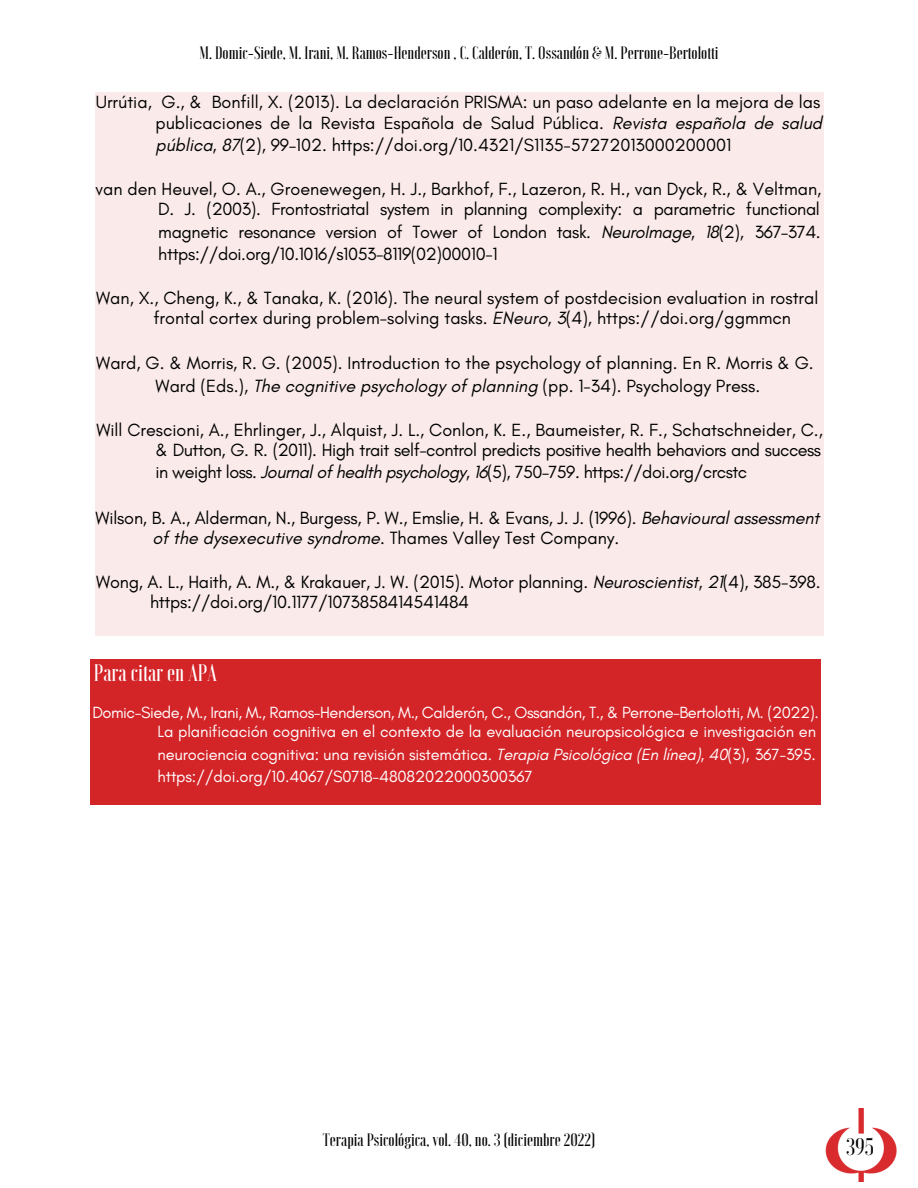
<style>
.page{position:relative;width:918px;height:1188px;background:#fff}
.page>*{position:absolute;margin:0;border:0;box-sizing:border-box;transform-origin:0 0}
.t1{font:500 24px "Voga";color:#fff}
.t2{font:500 24px "Voga";color:#000}
.t3{font:18px/22.5px "Glacial Indifference";letter-spacing:-.005em;color:#000}
.t4{font:18px/22.5px "Glacial Indifference";letter-spacing:-.03em;color:#000}
.t5{font:500 18px "Voga";color:#000}
.t6{font:16.5px/19.2px "Glacial Indifference";letter-spacing:-.01em;color:#fff;text-align:right}
.s1{font-style:italic}
</style>
<div class="page">
<div style="left:95px;top:92px;width:728px;height:543px;background:#faeaea"></div>
<img style="left:826px;top:1108px;width:71px;height:73px">
<div style="left:90px;top:660px;width:731px;height:145px;background:#d32428"></div>
<p class="t5" style="left:199px;top:44px;width:521px">M. Domic-Siede, M. Irani, M. Ramos-Henderson , C. Calderón, T. Ossandón &amp; M. Perrone-Bertolotti</p>
<p class="t3" style="left:96px;top:90px;width:726px">Urrútia, G., &amp; Bonfill, X. (2013). La declaración PRISMA: un paso adelante en la mejora de las</p>
<p class="t3" style="left:156px;top:111px;width:668px">publicaciones de la Revista Española de Salud Pública. <span class="s1">Revista española de salud pública, 87</span>(2), 99–102. https://doi.org/10.4321/S1135-57272013000200001</p>
<p class="t3" style="left:96px;top:178px;width:727px;line-height:20.7px;text-align:right">van den Heuvel, O. A., Groenewegen, H. J., Barkhof, F., Lazeron, R. H., van Dyck, R., &amp; Veltman,<br>D. J. (2003). Frontostriatal system in planning complexity: a parametric functional</p>
<p class="t3" style="left:158px;top:220px;width:664px">magnetic resonance version of Tower of London task. <span class="s1">NeuroImage, 18</span>(2), 367–374. https://doi.org/10.1016/s1053-8119(02)00010-1</p>
<p class="t3" style="left:96px;top:286px;width:724px">Wan, X., Cheng, K., &amp; Tanaka, K. (2016). The neural system of postdecision evaluation in rostral</p>
<p class="t3" style="left:153px;top:307px;width:639px">frontal cortex during problem-solving tasks. <span class="s1">ENeuro, 3</span>(4), https://doi.org/ggmmcn</p>
<p class="t3" style="left:96px;top:352px;width:719px;line-height:23px;text-align:center">Ward, G. &amp; Morris, R. G. (2005). Introduction to the psychology of planning. En R. Morris &amp; G.<br>Ward (Eds.), <span class="s1">The cognitive psychology of planning</span> (pp. 1-34). Psychology Press.</p>
<p class="t3" style="left:96px;top:418px;width:728px">Will Crescioni, A., Ehrlinger, J., Alquist, J. L., Conlon, K. E., Baumeister, R. F., Schatschneider, C.,</p>
<p class="t4" style="left:156px;top:438px;width:667px">&amp; Dutton, G. R. (2011). High trait self-control predicts positive health behaviors and success in weight loss. <span class="s1">Journal of health psychology, 16</span>(5), 750–759. https://doi.org/crcstc</p>
<p class="t3" style="left:152px;top:507px;width:668px;line-height:20.7px;text-indent:-57px">Wilson, B. A., Alderman, N., Burgess, P. W., Emslie, H. &amp; Evans, J. J. (1996). <span class="s1">Behavioural assessment of the dysexecutive syndrome.</span> Thames Valley Test Company.</p>
<p class="t3" style="left:150px;top:571px;width:672px;line-height:20.2px;text-indent:-54px">Wong, A. L., Haith, A. M., &amp; Krakauer, J. W. (2015). Motor planning. <span class="s1">Neuroscientist, 21</span>(4), 385-398. https://doi.org/10.1177/1073858414541484</p>
<h1 class="t1" style="left:94px;top:661px;width:125px">Para citar en APA</h1>
<p class="t6" style="left:92px;top:702px;width:728px">Domic-Siede, M., Irani, M., Ramos-Henderson, M., Calderón, C., Ossandón, T., &amp; Perrone-Bertolotti, M. (2022).<br>La planificación cognitiva en el contexto de la evaluación neuropsicológica e investigación en</p>
<p class="t6" style="left:158px;top:743px;width:660px;line-height:22.5px;text-align:left">neurociencia cognitiva: una revisión sistemática. <span class="s1">Terapia Psicológica (En línea)</span>, <span class="s1">40</span>(3), 367-395. https://doi.org/10.4067/S0718-48082022000300367</p>
<p class="t5" style="left:323px;top:1130px;width:274px">Terapia Psicológica, vol. 40, no. 3 (diciembre 2022)</p>
<h1 class="t2" style="left:846px;top:1135px;width:29px">395</h1>
</div>
